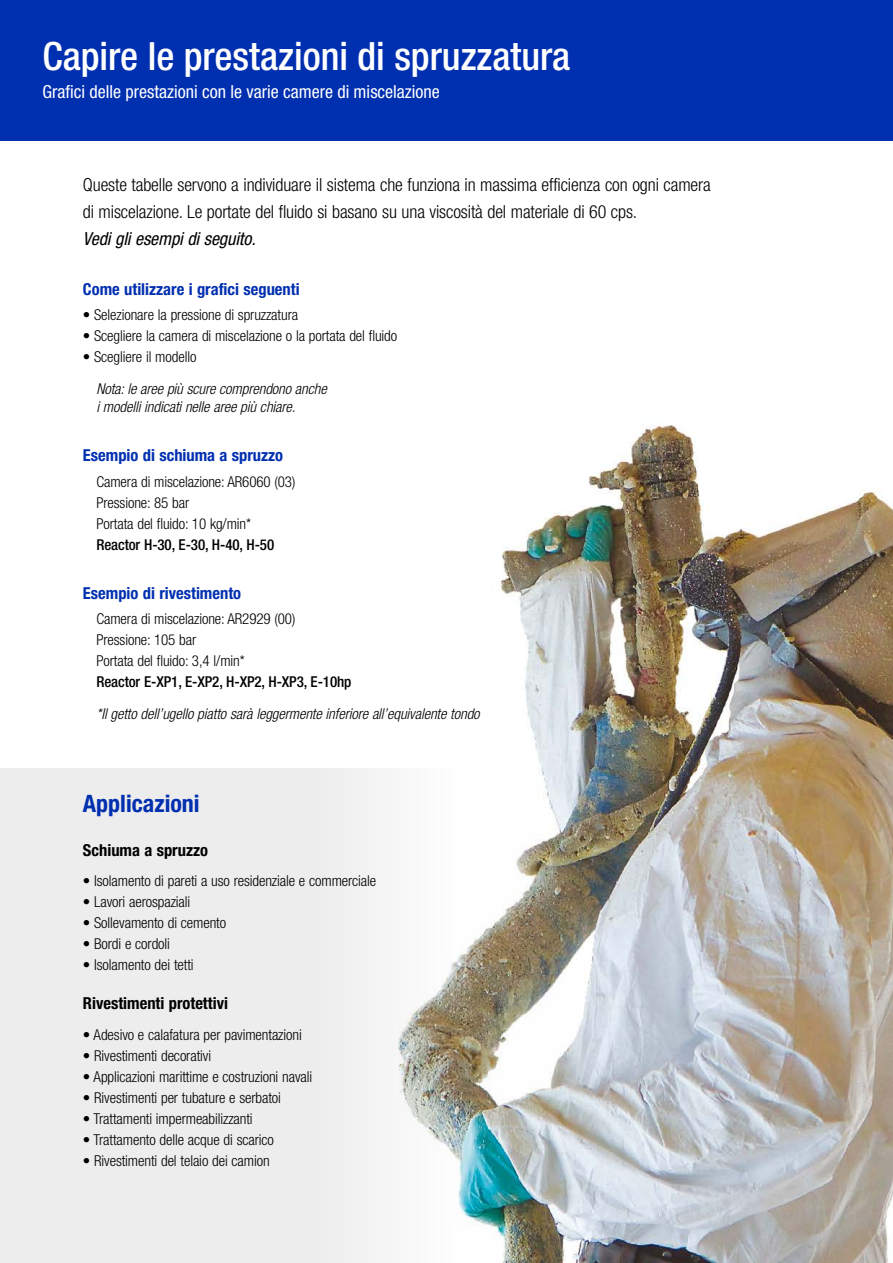
<style>
.page{position:relative;width:893px;height:1263px;background:#fff}
.page>*{position:absolute;margin:0;border:0;box-sizing:border-box;transform-origin:0 0}
.t1{font:500 condensed 39px "Helvetica Neue LT Std";color:#fff}
.t2{font:700 condensed 24px "Helvetica Neue LT Std";color:#002fb0}
.t3{font:300 condensed 18px/27px "Helvetica Neue LT Std";letter-spacing:-.005em;color:#000}
.t4{font:condensed 18px "Helvetica Neue LT Std";color:#fff}
.t5{font:italic condensed 18px "Helvetica Neue LT Std";letter-spacing:-.005em;color:#000}
.t6{font:700 condensed 16.5px "Helvetica Neue LT Std";color:#002fb0}
.t7{font:700 condensed 16.5px "Helvetica Neue LT Std";color:#000}
.t8{font:300 condensed 15px/21px "Helvetica Neue LT Std";letter-spacing:-.005em;color:#000}
.t9{font:italic 300 condensed 15px/18px "Helvetica Neue LT Std";letter-spacing:-.005em;color:#000}
.t10{font:500 condensed 15px "Helvetica Neue LT Std";letter-spacing:-.005em;color:#000}
</style>
<div class="page">
<div style="left:0;top:0;width:893px;height:140px;background:#002fb0"></div>
<div style="left:0;top:768px;width:566px;height:495px;background:#ededed"></div>
<img style="left:398px;top:425px;width:495px;height:838px">
<h1 class="t1" style="left:43px;top:33px;width:529px">Capire le prestazioni di spruzzatura</h1>
<p class="t4" style="left:43px;top:81px;width:399px">Grafici delle prestazioni con le varie camere di miscelazione</p>
<p class="t3" style="left:83px;top:171px;width:629px">Queste tabelle servono a individuare il sistema che funziona in massima efficienza con ogni camera di miscelazione. Le portate del fluido si basano su una viscosità del materiale di 60 cps.</p>
<p class="t5" style="left:83px;top:229px;width:174px">Vedi gli esempi di seguito.</p>
<p class="t6" style="left:83px;top:279px;width:218px">Come utilizzare i grafici seguenti</p>
<p class="t8" style="left:83px;top:304px;width:217px">• Selezionare la pressione di spruzzatura</p>
<p class="t8" style="left:83px;top:325px;width:316px">• Scegliere la camera di miscelazione o la portata del fluido</p>
<p class="t8" style="left:83px;top:346px;width:115px">• Scegliere il modello</p>
<p class="t9" style="left:96px;top:380px;width:232px">Nota: le aree più scure comprendono anche i modelli indicati nelle aree più chiare.</p>
<p class="t6" style="left:83px;top:445px;width:202px">Esempio di schiuma a spruzzo</p>
<p class="t8" style="left:96px;top:471px;width:200px">Camera di miscelazione: AR6060 (03)<br>Pressione: 85 bar<br>Portata del fluido: 10 kg/min*</p>
<p class="t10" style="left:96px;top:535px;width:179px">Reactor H-30, E-30, H-40, H-50</p>
<p class="t6" style="left:83px;top:583px;width:160px">Esempio di rivestimento</p>
<p class="t8" style="left:96px;top:608px;width:200px">Camera di miscelazione: AR2929 (00)<br>Pressione: 105 bar<br>Portata del fluido: 3,4 l/min*</p>
<p class="t10" style="left:96px;top:673px;width:257px">Reactor E-XP1, E-XP2, H-XP2, H-XP3, E-10hp</p>
<p class="t9" style="left:96px;top:705px;width:385px">*Il getto dell’ugello piatto sarà leggermente inferiore all’equivalente tondo</p>
<h2 class="t2" style="left:83px;top:789px;width:118px">Applicazioni</h2>
<p class="t7" style="left:83px;top:840px;width:127px">Schiuma a spruzzo</p>
<p class="t8" style="left:83px;top:870px;width:295px">• Isolamento di pareti a uso residenziale e commerciale</p>
<p class="t8" style="left:83px;top:891px;width:109px">• Lavori aerospaziali</p>
<p class="t8" style="left:83px;top:912px;width:145px">• Sollevamento di cemento</p>
<p class="t8" style="left:83px;top:933px;width:89px">• Bordi e cordoli</p>
<p class="t8" style="left:83px;top:954px;width:112px">• Isolamento dei tetti</p>
<p class="t7" style="left:83px;top:993px;width:147px">Rivestimenti protettivi</p>
<p class="t8" style="left:83px;top:1024px;width:220px">• Adesivo e calafatura per pavimentazioni</p>
<p class="t8" style="left:83px;top:1045px;width:130px">• Rivestimenti decorativi</p>
<p class="t8" style="left:83px;top:1066px;width:231px">• Applicazioni marittime e costruzioni navali</p>
<p class="t8" style="left:83px;top:1087px;width:200px">• Rivestimenti per tubature e serbatoi</p>
<p class="t8" style="left:83px;top:1108px;width:171px">• Trattamenti impermeabilizzanti</p>
<p class="t8" style="left:83px;top:1129px;width:193px">• Trattamento delle acque di scarico</p>
<p class="t8" style="left:83px;top:1150px;width:188px">• Rivestimenti del telaio dei camion</p>
</div>
